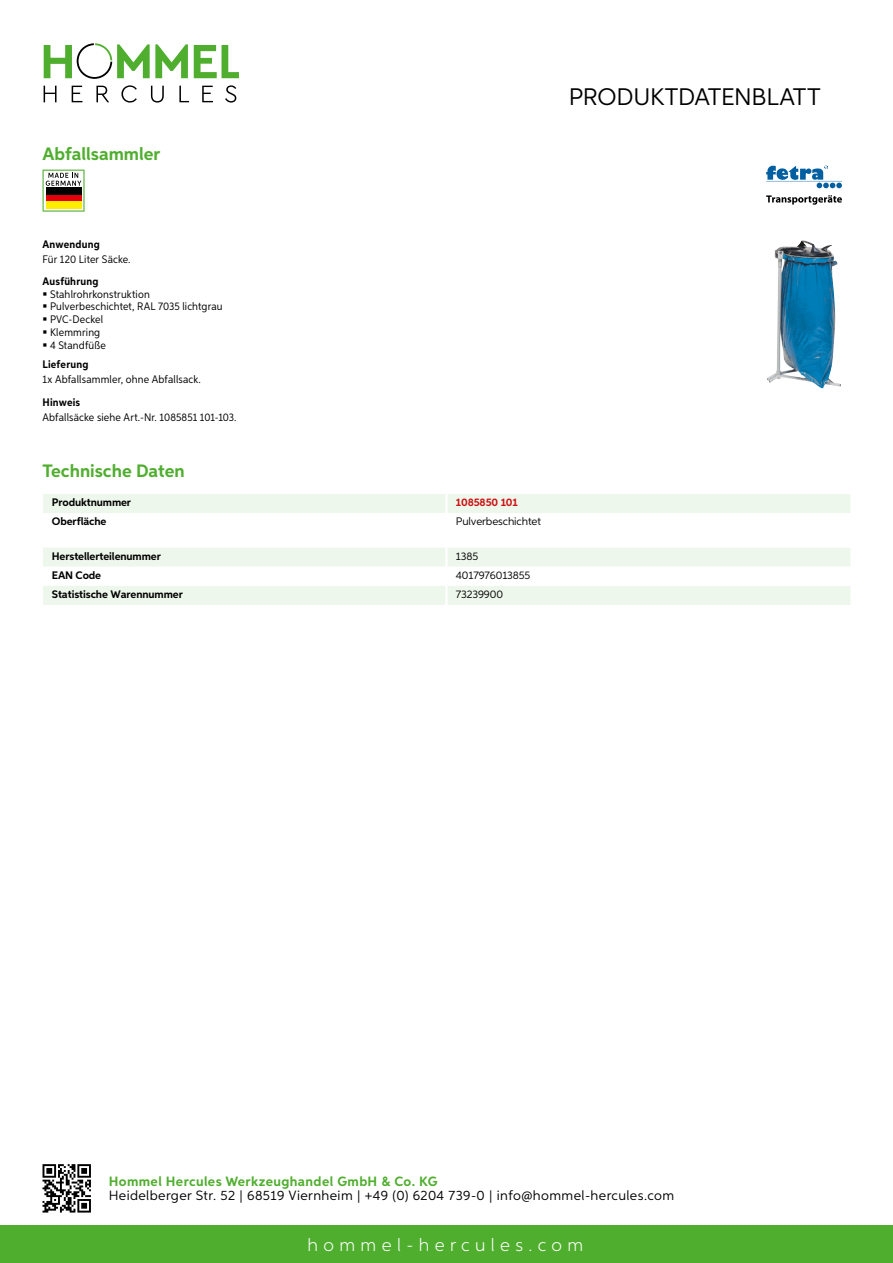
<style>
.page{position:relative;width:893px;height:1263px;background:#fff}
.page>*{position:absolute;margin:0;border:0;box-sizing:border-box;transform-origin:0 0}
.t1{font:24px "Aspira";letter-spacing:-.01em;color:#000}
.t2{font:700 18px "Aspira";color:#50ae2f}
.t3{font:300 18px "Aspira";letter-spacing:.3em;color:#fff}
.t4{font:13.5px "Aspira";letter-spacing:.03em;color:#000}
.t5{font:700 13.5px "Aspira";letter-spacing:.03em;color:#50ae2f}
.t6{font:10.95px/12.8px "Aspira Nar";letter-spacing:.015em;color:#000}
.t7{font:700 10.95px "Aspira";letter-spacing:-.01em;color:#000}
.t8{font:10.95px "Aspira";letter-spacing:-.01em;color:#000}
.t9{font:700 10.95px "Aspira Nar";letter-spacing:.02em;color:#000}
.t10{font:700 10.95px "Aspira";letter-spacing:-.01em;color:#cd1013}
</style>
<div class="page">
<div style="left:0;top:1226px;width:893px;height:37px;background:#50ae2f"></div>
<svg style="left:43px;top:1164px;width:48px;height:48px"></svg>
<svg style="left:194px;top:45px;width:45px;height:33px"></svg>
<svg style="left:44px;top:43px;width:144px;height:36px"></svg>
<svg style="left:44px;top:86px;width:13px;height:16px"></svg>
<svg style="left:72px;top:86px;width:10px;height:16px"></svg>
<svg style="left:96px;top:86px;width:13px;height:16px"></svg>
<svg style="left:121px;top:85px;width:16px;height:18px"></svg>
<svg style="left:151px;top:86px;width:13px;height:17px"></svg>
<svg style="left:179px;top:86px;width:10px;height:16px"></svg>
<svg style="left:202px;top:86px;width:11px;height:16px"></svg>
<svg style="left:225px;top:85px;width:11px;height:18px"></svg>
<div style="left:43px;top:494px;width:807px;height:19px;background:#eef7eb"></div>
<svg style="left:43px;top:548px;width:807px;height:57px"></svg>
<hr style="left:445px;top:586px;width:3px;height:19px;background:#fff">
<svg style="left:43px;top:170px;width:42px;height:42px"></svg>
<div style="left:46px;top:194px;width:35px;height:7px;background:#e3000b"></div>
<div style="left:46px;top:188px;width:35px;height:7px;background:#000"></div>
<div style="left:46px;top:201px;width:35px;height:7px;background:#ffed00"></div>
<img style="left:767px;top:240px;width:74px;height:148px">
<svg style="left:766px;top:166px;width:76px;height:22px"></svg>
<svg style="left:766px;top:195px;width:76px;height:10px"></svg>
<h2 class="t2" style="left:43px;top:142px;width:119px">Abfallsammler</h2>
<h1 class="t1" style="left:569px;top:82px;width:253px">Produktdatenblatt</h1>
<p class="t9" style="left:43px;top:237px;width:59px">Anwendung</p>
<p class="t6" style="left:43px;top:252px;width:90px">Für 120 Liter Säcke.</p>
<p class="t9" style="left:43px;top:274px;width:58px">Ausführung</p>
<p class="t6" style="left:50px;top:287px;width:174px">Stahlrohrkonstruktion<br>Pulverbeschichtet, RAL 7035 lichtgrau<br>PVC-Deckel<br>Klemmring<br>4 Standfüße</p>
<p class="t9" style="left:43px;top:357px;width:47px">Lieferung</p>
<p class="t6" style="left:43px;top:373px;width:160px">1x Abfallsammler, ohne Abfallsack.</p>
<p class="t9" style="left:43px;top:396px;width:39px">Hinweis</p>
<p class="t6" style="left:43px;top:411px;width:196px">Abfallsäcke siehe Art.-Nr. 1085851 101-103.</p>
<h2 class="t2" style="left:43px;top:460px;width:144px">Technische Daten</h2>
<p class="t7" style="left:52px;top:495px;width:81px">Produktnummer</p>
<p class="t10" style="left:456px;top:495px;width:63px">1085850 101</p>
<p class="t7" style="left:52px;top:514px;width:56px">Oberfläche</p>
<p class="t8" style="left:456px;top:515px;width:87px">Pulverbeschichtet</p>
<p class="t7" style="left:52px;top:549px;width:111px">Herstellerteilenummer</p>
<p class="t8" style="left:456px;top:549px;width:24px">1385</p>
<p class="t7" style="left:52px;top:568px;width:51px">EAN Code</p>
<p class="t8" style="left:456px;top:568px;width:76px">4017976013855</p>
<p class="t7" style="left:52px;top:587px;width:132px">Statistische Warennummer</p>
<p class="t8" style="left:456px;top:587px;width:49px">73239900</p>
<p class="t5" style="left:109px;top:1172px;width:330px">Hommel Hercules Werkzeughandel GmbH &amp; Co. KG</p>
<p class="t4" style="left:109px;top:1187px;width:567px">Heidelberger Str. 52 | 68519 Viernheim | +49 (0) 6204 739-0 | info@hommel-hercules.com</p>
<h2 class="t3" style="left:307px;top:1234px;width:277px">hommel-hercules.com</h2>
</div>
